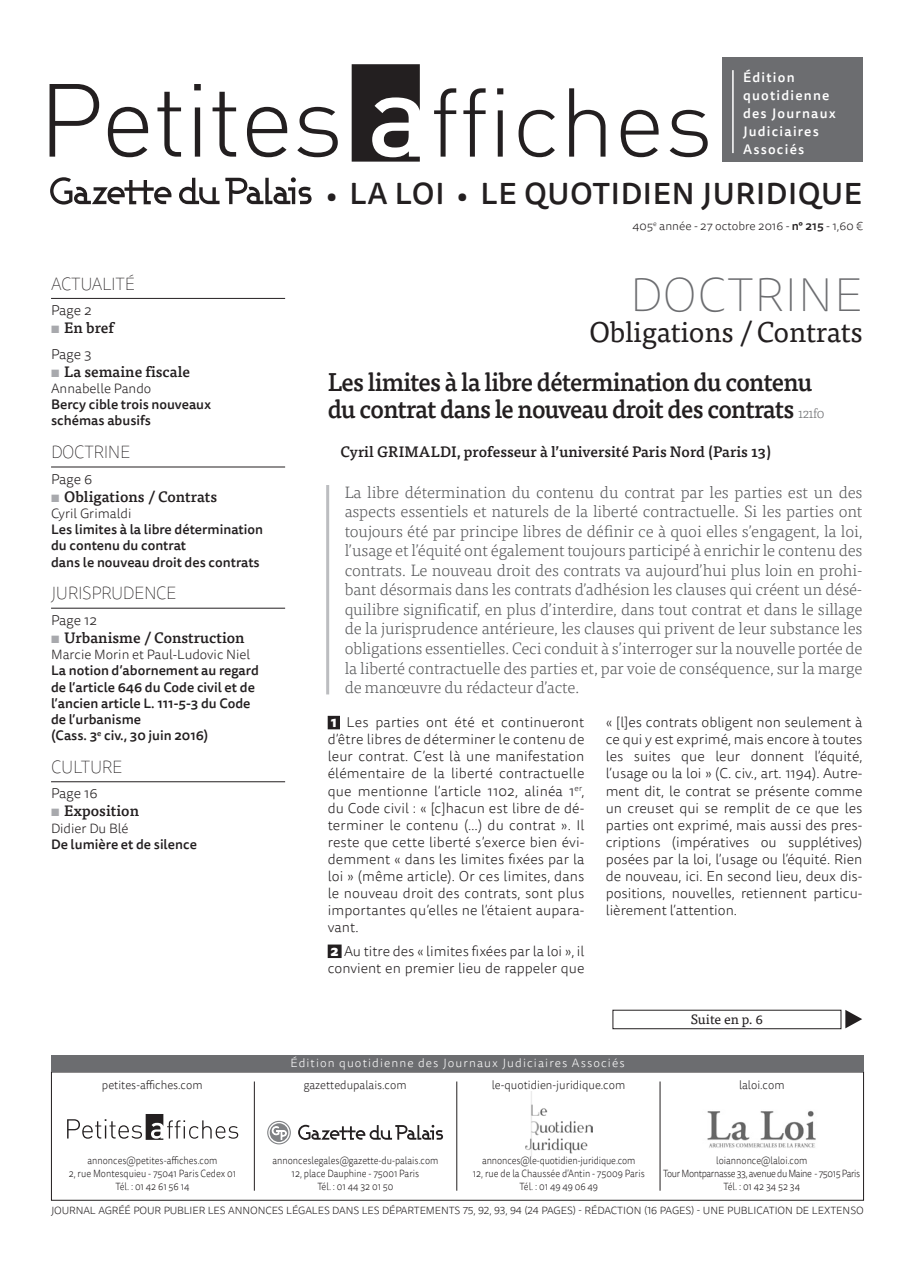
<style>
.page{position:relative;width:915px;height:1263px;background:#fff}
.page>*{position:absolute;margin:0;border:0;box-sizing:border-box;transform-origin:0 0}
.t1{font:100 48px "Tisa Sans OT";letter-spacing:.01em;color:#6c6d70}
.t2{font:500 30px "Tisa Sans OT";letter-spacing:.02em;color:#231f20}
.t3{font:28.5px "Tisa OT";letter-spacing:-.01em;color:#231f20}
.t4{font:500 25.5px/27px "Tisa OT";letter-spacing:-.03em;color:#231f20;scale:.95 1}
.t5{font:100 18px "Tisa Sans OT";letter-spacing:-.02em;color:#231f20;scale:.95 1}
.t6{font:300 16.5px/19.5px "Tisa OT";letter-spacing:-.01em;color:#57585a;text-align:justify}
.t7{font:500 15px "Tisa OT";color:#231f20}
.t8{font:300 14.25px/17.1px "Tisa Sans OT";color:#231f20;text-align:justify}
.t9{font:500 13.5px/16.2px "Tisa Sans OT";color:#231f20}
.t10{font:300 13.5px "Tisa Sans OT";color:#231f20}
.t11{font:500 13.5px/18px "Tisa Sans OT";letter-spacing:.09em;color:#fff}
.t12{font:13.5px "Tisa OT";color:#231f20}
.t13{font:300 12px "Tisa Sans OT";color:#231f20;scale:.95 1}
.t14{font:300 12px "Tisa Sans OT";letter-spacing:.09em;color:#fff}
.t15{font:300 12px "Tisa Sans OT";color:#231f20}
.t16{font:300 10.5px/12.6px "Tisa Sans OT";color:#231f20;text-align:center;scale:.88 1}
.t17{font:300 10.5px "Tisa Sans OT";color:#231f20}
.t18{font:300 10.5px/12.6px "Tisa Sans OT";letter-spacing:-.04em;color:#231f20;text-align:center;scale:.88 1}
.s1{font-size:27px}
.s2{font-weight:700;color:#a8a9ad}
.s3{font-weight:500}
.s4{font-weight:300;font-size:13.5px;color:#6c6d70}
.s5{font-weight:800;color:#fff}
</style>
<div class="page">
<img style="left:525px;top:1091px;width:67px;height:65px">
<svg style="left:67px;top:1114px;width:171px;height:26px"></svg>
<img style="left:707px;top:1110px;width:109px;height:38px">
<hr style="left:659px;top:1081px;width:1px;height:110px;background:#231f20">
<hr style="left:456px;top:1081px;width:1px;height:110px;background:#231f20">
<hr style="left:254px;top:1081px;width:1px;height:110px;background:#231f20">
<svg style="left:269px;top:1123px;width:19px;height:19px"></svg>
<svg style="left:298px;top:1125px;width:145px;height:15px"></svg>
<svg style="left:271px;top:1126px;width:16px;height:14px"></svg>
<div style="left:267px;top:1121px;width:24px;height:23px;border:1px solid #808285;border-radius:50%"></div>
<div style="left:51px;top:1055px;width:812px;height:16px;background:#6c6d70"></div>
<div style="left:721px;top:58px;width:140px;height:104px;background:#6c6d70"></div>
<hr style="left:732px;top:70px;width:1px;height:83px;background:#fff">
<svg style="left:50px;top:84px;width:49px;height:73px"></svg>
<svg style="left:108px;top:107px;width:40px;height:50px"></svg>
<svg style="left:157px;top:92px;width:24px;height:65px"></svg>
<svg style="left:194px;top:84px;width:7px;height:73px"></svg>
<svg style="left:212px;top:92px;width:24px;height:65px"></svg>
<svg style="left:247px;top:107px;width:40px;height:50px"></svg>
<svg style="left:297px;top:107px;width:40px;height:50px"></svg>
<svg style="left:351px;top:64px;width:68px;height:98px"></svg>
<svg style="left:434px;top:88px;width:22px;height:69px"></svg>
<svg style="left:463px;top:88px;width:22px;height:69px"></svg>
<svg style="left:497px;top:88px;width:6px;height:69px"></svg>
<svg style="left:518px;top:110px;width:36px;height:47px"></svg>
<svg style="left:569px;top:88px;width:36px;height:69px"></svg>
<svg style="left:620px;top:110px;width:38px;height:47px"></svg>
<svg style="left:669px;top:110px;width:38px;height:47px"></svg>
<svg style="left:50px;top:177px;width:121px;height:28px"></svg>
<svg style="left:179px;top:178px;width:40px;height:26px"></svg>
<svg style="left:225px;top:177px;width:86px;height:27px"></svg>
<div style="left:612px;top:1010px;width:229px;height:19px;border:1px solid #231f20"></div>
<svg style="left:845px;top:1010px;width:16px;height:18px"></svg>
<hr style="left:51px;top:298px;width:234px;height:1px;background:#231f20">
<hr style="left:51px;top:467px;width:234px;height:1px;background:#231f20">
<hr style="left:51px;top:608px;width:234px;height:1px;background:#231f20">
<hr style="left:51px;top:781px;width:234px;height:1px;background:#231f20">
<hr style="left:326px;top:485px;width:3px;height:209px;background:#bcbdc0">
<div style="left:327px;top:716px;width:13px;height:13px;background:#231f20"></div>
<div style="left:327px;top:944px;width:14px;height:14px;background:#231f20"></div>
<p class="t11" style="left:742px;top:69px;width:94px">Édition quotidienne des Journaux<br>Judiciaires<br>Associés</p>
<h2 class="t2" style="left:326px;top:175px;width:537px"><span class="s1">•</span> LA LOI <span class="s1">•</span> LE QUOTIDIEN JURIDIQUE</h2>
<p class="t5" style="left:51px;top:273px;width:90px">ACTUALITÉ</p>
<p class="t8" style="left:51px;top:303px;width:42px">Page 2</p>
<p class="t7" style="left:51px;top:319px;width:64px"><span class="s2">▪</span> En bref</p>
<p class="t8" style="left:51px;top:346px;width:42px">Page 3</p>
<p class="t7" style="left:51px;top:362px;width:140px"><span class="s2">▪</span> La semaine fiscale</p>
<p class="t10" style="left:51px;top:380px;width:102px">Annabelle Pando</p>
<p class="t9" style="left:51px;top:397px;width:162px">Bercy cible trois nouveaux schémas abusifs</p>
<p class="t5" style="left:51px;top:441px;width:23px">DOCTRINE</p>
<p class="t8" style="left:51px;top:471px;width:43px">Page 6</p>
<p class="t7" style="left:51px;top:487px;width:167px"><span class="s2">▪</span> Obligations / Contrats</p>
<p class="t10" style="left:51px;top:505px;width:82px">Cyril Grimaldi</p>
<p class="t9" style="left:51px;top:522px;width:213px">Les limites à la libre détermination du contenu du contrat<br>dans le nouveau droit des contrats</p>
<p class="t5" style="left:51px;top:583px;width:99px">JURISPRUDENCE</p>
<p class="t8" style="left:51px;top:612px;width:47px">Page 12</p>
<p class="t7" style="left:51px;top:628px;width:195px"><span class="s2">▪</span> Urbanisme / Construction</p>
<p class="t10" style="left:51px;top:646px;width:201px">Marcie Morin et Paul-Ludovic Niel</p>
<p class="t9" style="left:51px;top:663px;width:209px">La notion d’abornement au regard de l’article 646 du Code civil et de l’ancien article L. 111-5-3 du Code de l’urbanisme<br>(Cass. 3<sup>e</sup> civ., 30 juin 2016)</p>
<p class="t5" style="left:51px;top:756px;width:64px">CULTURE</p>
<p class="t8" style="left:51px;top:786px;width:48px">Page 16</p>
<p class="t7" style="left:51px;top:802px;width:89px"><span class="s2">▪</span> Exposition</p>
<p class="t10" style="left:51px;top:820px;width:79px">Didier Du Blé</p>
<p class="t9" style="left:51px;top:837px;width:147px">De lumière et de silence</p>
<p class="t13" style="left:102px;top:1077px;width:107px">petites-affiches.com</p>
<p class="t15" style="left:632px;top:219px;width:232px">405<sup>e</sup> année - 27 octobre 2016 - <span class="s3">n° 215</span> - 1,60 €</p>
<h1 class="t1" style="left:629px;top:267px;width:234px">DOCTRINE</h1>
<h3 class="t3" style="left:589px;top:315px;width:275px">Obligations / Contrats</h3>
<h3 class="t4" style="left:327px;top:369px;width:524px">Les limites à la libre détermination du contenu du contrat dans le nouveau droit des contrats <span class="s4">121f0</span></h3>
<p class="t7" style="left:340px;top:443px;width:432px">Cyril GRIMALDI, professeur à l’université Paris Nord (Paris 13)</p>
<p class="t6" style="left:344px;top:483px;width:519px">La libre détermination du contenu du contrat par les parties est un des aspects essentiels et naturels de la liberté contractuelle. Si les parties ont toujours été par principe libres de définir ce à quoi elles s’engagent, la loi, l’usage et l’équité ont également toujours participé à enrichir le contenu des contrats. Le nouveau droit des contrats va aujourd’hui plus loin en prohi&shy;bant désormais dans les contrats d’adhésion les clauses qui créent un désé&shy;quilibre significatif, en plus d’interdire, dans tout contrat et dans le sillage de la jurisprudence antérieure, les clauses qui privent de leur substance les obligations essentielles. Ceci conduit à s’interroger sur la nouvelle portée de la liberté contractuelle des parties et, par voie de conséquence, sur la marge de manœuvre du rédacteur d’acte.</p>
<p class="t8" style="left:327px;top:714px;width:258px"><span class="s5">1</span> Les parties ont été et continueront d’être libres de déterminer le contenu de leur contrat. C’est là une manifestation élémentaire de la liberté contractuelle que mentionne l’article 1102, alinéa 1<sup>er</sup>, du Code civil : « [c]hacun est libre de dé&shy;terminer le contenu (…) du contrat ». Il reste que cette liberté s’exerce bien évi&shy;demment « dans les limites fixées par la loi » (même article). Or ces limites, dans le nouveau droit des contrats, sont plus importantes qu’elles ne l’étaient aupara&shy;vant.</p>
<p class="t8" style="left:327px;top:943px;width:258px"><span class="s5">2</span> Au titre des « limites fixées par la loi », il convient en premier lieu de rappeler que</p>
<p class="t8" style="left:605px;top:714px;width:258px">« [l]es contrats obligent non seulement à ce qui y est exprimé, mais encore à toutes les suites que leur donnent l’équité, l’usage ou la loi » (C. civ., art. 1194). Autre&shy;ment dit, le contrat se présente comme un creuset qui se remplit de ce que les parties ont exprimé, mais aussi des pres&shy;criptions (impératives ou supplétives) posées par la loi, l’usage ou l’équité. Rien de nouveau, ici. En second lieu, deux dis&shy;positions, nouvelles, retiennent particu&shy;lièrement l’attention.</p>
<p class="t14" style="left:290px;top:1055px;width:335px">Édition quotidienne des Journaux Judiciaires Associés</p>
<p class="t12" style="left:690px;top:1012px;width:74px">Suite en p. 6</p>
<p class="t13" style="left:303px;top:1077px;width:110px">gazettedupalais.com</p>
<p class="t13" style="left:491px;top:1077px;width:142px">le-quotidien-juridique.com</p>
<p class="t13" style="left:738px;top:1077px;width:49px">laloi.com</p>
<p class="t16" style="left:69px;top:1155px;width:192px">annonces@petites-affiches.com<br>2, rue Montesquieu - 75041 Paris Cedex 01<br>Tél. : 01 42 61 56 14</p>
<p class="t16" style="left:272px;top:1155px;width:190px">annonceslegales@gazette-du-palais.com<br>12, place Dauphine - 75001 Paris<br>Tél. : 01 44 32 01 50</p>
<p class="t16" style="left:472px;top:1155px;width:197px">annonces@le-quotidien-juridique.com<br>12, rue de la Chaussée d’Antin - 75009 Paris<br>Tél. : 01 49 49 06 49</p>
<p class="t18" style="left:663px;top:1155px;width:225px">loiannonce@laloi.com<br>Tour Montparnasse 33, avenue du Maine - 75015 Paris<br>Tél. : 01 42 34 52 34</p>
<p class="t17" style="left:51px;top:1204px;width:814px">JOURNAL AGRÉÉ POUR PUBLIER LES ANNONCES LÉGALES DANS LES DÉPARTEMENTS 75, 92, 93, 94 (24 PAGES) - RÉDACTION (16 PAGES) - UNE PUBLICATION DE LEXTENSO</p>
</div>
